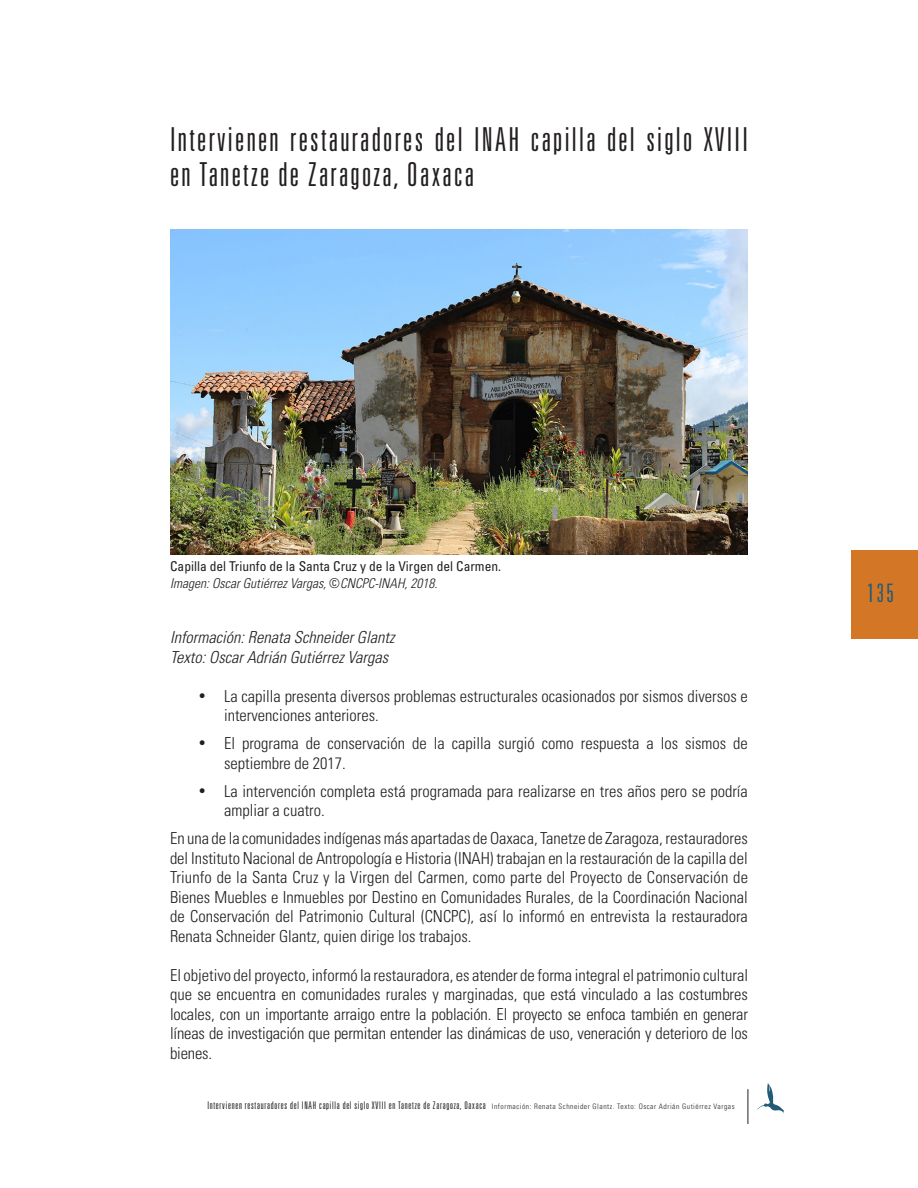
<style>
.page{position:relative;width:918px;height:1188px;background:#fff}
.page>*{position:absolute;margin:0;border:0;box-sizing:border-box;transform-origin:0 0}
.No_Spacing{font:300 ultra-condensed 33px/34.5px "Univers LT Std";letter-spacing:.07em;color:#231f20}
.t1{font:300 ultra-condensed 25.5px "Univers LT Std";color:#215b78}
.No_Spacing-2{font:300 condensed 16.5px/19.5px "Univers LT Std";color:#231f20}
.No_Spacing-3{font:italic 300 condensed 16.5px "Univers LT Std";color:#231f20}
.t2{font:condensed 13.5px "Univers LT Std";color:#231f20}
.t3{font:italic 300 condensed 13.5px "Univers LT Std";color:#231f20}
.t4{font:300 ultra-condensed 10.5px "Univers LT Std";letter-spacing:.07em;color:#231f20}
.s1{font-style:normal}
.s2{font-stretch:condensed;font-size:7.5px}
</style>
<div class="page">
<hr style="left:748px;top:1089px;width:1px;height:35px;background:#231f20">
<div style="left:851px;top:550px;width:67px;height:88px;background:#d37626"></div>
<svg style="left:757px;top:1082px;width:27px;height:32px"></svg>
<img style="left:170px;top:230px;width:578px;height:324px">
<p class="No_Spacing" style="left:170px;top:122px;width:579px">Intervienen restauradores del INAH capilla del siglo XVIII en Tanetze de Zaragoza, Oaxaca</p>
<p class="t2" style="left:170px;top:558px;width:333px">Capilla del Triunfo de la Santa Cruz y de la Virgen del Carmen.</p>
<p class="t3" style="left:170px;top:575px;width:269px">Imagen: Oscar Gutiérrez Vargas, <span class="s1">©</span>CNCPC-INAH, 2018.</p>
<p class="No_Spacing-3" style="left:170px;top:628px;width:226px">Información: Renata Schneider Glantz</p>
<p class="No_Spacing-3" style="left:170px;top:647px;width:220px">Texto: Oscar Adrián Gutiérrez Vargas</p>
<p class="No_Spacing-2" style="left:224px;top:686px;width:525px;text-indent:-26px">• La capilla presenta diversos problemas estructurales ocasionados por sismos diversos e intervenciones anteriores.</p>
<p class="No_Spacing-2" style="left:224px;top:734px;width:525px;text-indent:-26px">• El programa de conservación de la capilla surgió como respuesta a los sismos de septiembre de 2017.</p>
<p class="No_Spacing-2" style="left:224px;top:781px;width:525px;text-indent:-26px">• La intervención completa está programada para realizarse en tres años pero se podría ampliar a cuatro.</p>
<p class="No_Spacing-2" style="left:170px;top:829px;width:579px;text-align:justify">En una de la comunidades indígenas más apartadas de Oaxaca, Tanetze de Zaragoza, restauradores del Instituto Nacional de Antropología e Historia (INAH) trabajan en la restauración de la capilla del Triunfo de la Santa Cruz y la Virgen del Carmen, como parte del Proyecto de Conservación de Bienes Muebles e Inmuebles por Destino en Comunidades Rurales, de la Coordinación Nacional de Conservación del Patrimonio Cultural (CNCPC), así lo informó en entrevista la restauradora Renata Schneider Glantz, quien dirige los trabajos.</p>
<p class="No_Spacing-2" style="left:170px;top:965px;width:579px;text-align:justify">El objetivo del proyecto, informó la restauradora, es atender de forma integral el patrimonio cultural que se encuentra en comunidades rurales y marginadas, que está vinculado a las costumbres locales, con un importante arraigo entre la población. El proyecto se enfoca también en generar líneas de investigación que permitan entender las dinámicas de uso, veneración y deterioro de los bienes.</p>
<p class="t4" style="left:207px;top:1100px;width:529px">Intervienen restauradores del INAH capilla del siglo XVIII en Tanetze de Zaragoza, Oaxaca <span class="s2">Información: Renata Schneider Glantz. Texto: Oscar Adrián Gutiérrez Vargas</span></p>
<p class="t1" style="left:867px;top:579px;width:28px">135</p>
</div>
